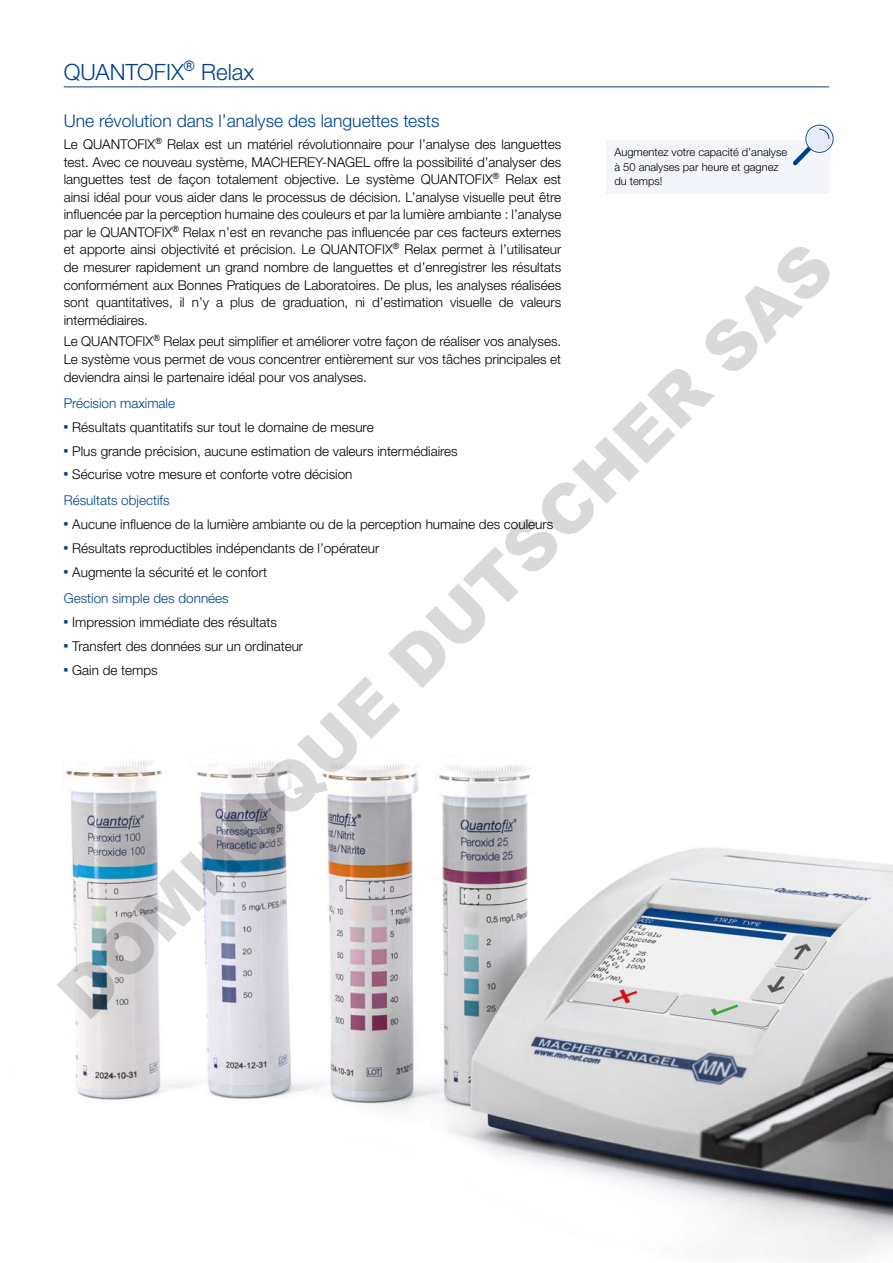
<style>
.page{position:relative;width:893px;height:1263px;background:#fff}
.page>*{position:absolute;margin:0;border:0;box-sizing:border-box;transform-origin:0 0}
.t1{font:900 67.95px "Arial";color:rgb(0 0 0/.15)}
.t2{font:300 22.5px "Helvetica Neue LTW1 G";color:#004189}
.t3{font:300 17.55px "Helvetica Neue LTW1 G";color:#004189}
.t4{font:300 13.5px/17.5px "Helvetica Neue LTW1 G";color:#000;text-align:justify}
.t5{font:300 13.5px "Helvetica Neue LTW1 G";color:#004189}
.t6{font:300 11.1px/14.4px "Helvetica Neue LTW1 G";color:#000}
.s1{color:#004189}
</style>
<div class="page">
<hr style="left:64px;top:86px;width:765px;height:1px;background:#004189">
<img style="left:65px;top:760px;width:828px;height:502px">
<div style="left:606px;top:140px;width:223px;height:53px;background:#f3f5fa"></div>
<svg style="left:792px;top:124px;width:42px;height:42px"></svg>
<h2 class="t2" style="left:64px;top:58px;width:192px">QUANTOFIX<sup>®</sup> Relax</h2>
<p class="t3" style="left:64px;top:110px;width:377px">Une révolution dans l’analyse des languettes tests</p>
<p class="t4" style="left:64px;top:136px;width:499px">Le QUANTOFIX<sup>®</sup> Relax est un matériel révolutionnaire pour l’analyse des languettes test. Avec ce nouveau système, MACHEREY‑NAGEL offre la possibilité d’analyser des languettes test de façon totalement objective. Le système QUANTOFIX<sup>®</sup> Relax est ainsi idéal pour vous aider dans le processus de décision. L’analyse visuelle peut être influencée par la perception humaine des couleurs et par la lumière ambiante : l’analyse par le QUANTOFIX<sup>®</sup> Relax n’est en revanche pas influencée par ces facteurs externes et apporte ainsi objectivité et précision. Le QUANTOFIX<sup>®</sup> Relax permet à l’utilisateur de mesurer rapidement un grand nombre de languettes et d’enregistrer les résultats conformément aux Bonnes Pratiques de Laboratoires. De plus, les analyses réalisées sont quantitatives, il n’y a plus de graduation, ni d’estimation visuelle de valeurs intermédiaires.</p>
<p class="t4" style="left:64px;top:333px;width:499px">Le QUANTOFIX<sup>®</sup> Relax peut simplifier et améliorer votre façon de réaliser vos analyses.<br>Le système vous permet de vous concentrer entièrement sur vos tâches principales et deviendra ainsi le partenaire idéal pour vos analyses.</p>
<p class="t5" style="left:64px;top:395px;width:113px">Précision maximale</p>
<p class="t4" style="left:64px;top:418px;width:311px"><sup>■</sup> Résultats quantitatifs sur tout le domaine de mesure</p>
<p class="t4" style="left:64px;top:442px;width:395px"><sup>■</sup> Plus grande précision, aucune estimation de valeurs intermédiaires</p>
<p class="t4" style="left:64px;top:461px;width:290px;line-height:26.1px"><sup>■</sup> Sécurise votre mesure et conforte votre décision<br><span class="s1">Résultats objectifs</span></p>
<p class="t4" style="left:64px;top:516px;width:491px"><sup>■</sup> Aucune influence de la lumière ambiante ou de la perception humaine des couleurs</p>
<p class="t4" style="left:64px;top:540px;width:317px"><sup>■</sup> Résultats reproductibles indépendants de l’opérateur</p>
<p class="t4" style="left:64px;top:559px;width:205px;line-height:26.1px"><sup>■</sup> Augmente la sécurité et le confort<br><span class="s1">Gestion simple des données</span></p>
<p class="t4" style="left:64px;top:614px;width:215px"><sup>■</sup> Impression immédiate des résultats</p>
<p class="t4" style="left:64px;top:637px;width:241px"><sup>■</sup> Transfert des données sur un ordinateur</p>
<p class="t4" style="left:64px;top:661px;width:95px"><sup>■</sup> Gain de temps</p>
<p class="t6" style="left:614px;top:145px;width:174px">Augmentez votre capacité d’analyse à 50 analyses par heure et gagnez du temps!</p>
<h1 class="t1" style="left:35px;top:971px;width:1063px;rotate:-45deg">DOMINIQUE DUTSCHER SAS</h1>
</div>
